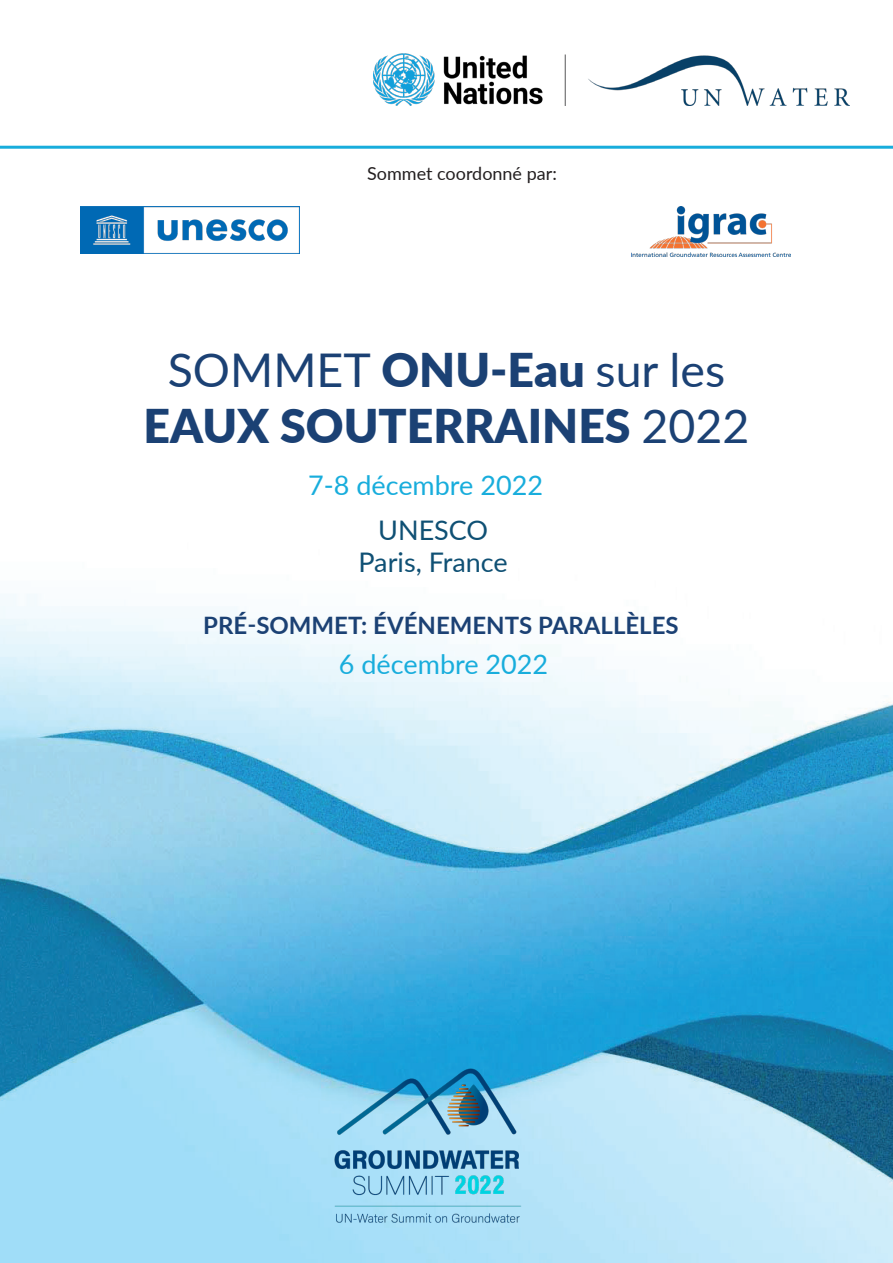
<style>
.page{position:relative;width:893px;height:1263px;background:#fff}
.page>*{position:absolute;margin:0;border:0;box-sizing:border-box;transform-origin:0 0}
.t1{font:900 46.5px "Lato";color:#1b4174}
.t2{font:46.5px "Lato";color:#1b4174}
.t3{font:27px "Lato";color:#18addc}
.t4{font:27px "Lato";color:#0f5074}
.t5{font:700 24px "Lato";color:#1b4174}
.t6{font:18px "Lato";color:#231f20}
.s1{font-weight:900}
.s2{font-weight:400}
</style>
<div class="page">
<img style="left:0;top:594px;width:893px;height:669px">
<img style="left:80px;top:207px;width:220px;height:46px">
<img style="left:631px;top:206px;width:159px;height:51px">
<hr style="left:0;top:146px;width:893px;height:3px;background:#18addc">
<img style="left:374px;top:53px;width:475px;height:52px">
<img style="left:320px;top:1025px;width:216px;height:216px">
<p class="t6" style="left:367px;top:160px;width:191px">Sommet coordonné par:</p>
<p class="t2" style="left:168px;top:336px;width:559px">SOMMET <span class="s1">ONU-Eau</span> sur les</p>
<p class="t1" style="left:144px;top:391px;width:607px">EAUX SOUTERRAINES <span class="s2">2022</span></p>
<p class="t3" style="left:308px;top:466px;width:236px">7-8 décembre 2022</p>
<p class="t4" style="left:378px;top:511px;width:111px">UNESCO</p>
<p class="t4" style="left:359px;top:543px;width:151px">Paris, France</p>
<p class="t5" style="left:203px;top:607px;width:477px">PRÉ-SOMMET: ÉVÉNEMENTS PARALLÈLES</p>
<p class="t3" style="left:339px;top:644px;width:211px">6 décembre 2022</p>
</div>
